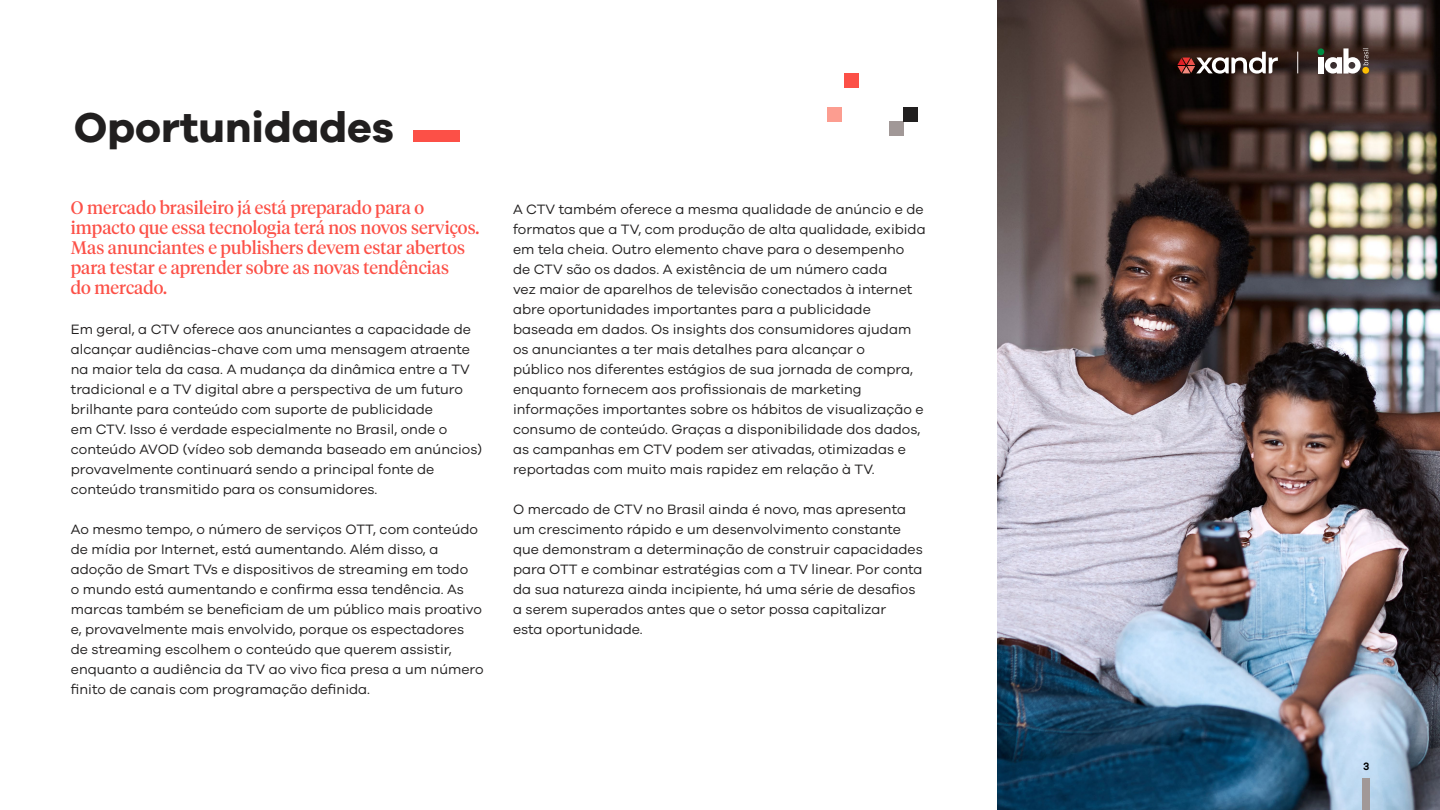
<style>
.page{position:relative;width:1440px;height:810px;background:#fff}
.page>*{position:absolute;margin:0;border:0;box-sizing:border-box;transform-origin:0 0}
.t1{font:700 43px "Galano Grotesque";color:#211f1f}
.t2{font:18px/20px "Tiempos Headline";color:#fc5047}
.t3{font:14px/20px "Galano Grotesque";color:#211f1f}
.t4{font:600 11px "Galano Grotesque";color:#000}
</style>
<div class="page">
<img style="left:998px;top:0;width:442px;height:810px">
<div style="left:413px;top:130px;width:47px;height:12px;background:#fc5047"></div>
<div style="left:890px;top:122px;width:14px;height:14px;background:#a19897"></div>
<div style="left:904px;top:108px;width:14px;height:14px;background:#211f1f"></div>
<div style="left:845px;top:74px;width:14px;height:14px;background:#fc5047"></div>
<div style="left:828px;top:108px;width:14px;height:14px;background:#fc9d90"></div>
<div style="left:1362px;top:778px;width:8px;height:32px;background:#a19897"></div>
<svg style="left:1177px;top:52px;width:101px;height:22px"></svg>
<div style="left:1318px;top:57px;width:5px;height:17px;background:#fff"></div>
<div style="left:1317px;top:48px;width:7px;height:7px;background:#008c43;border-radius:50%"></div>
<svg style="left:1325px;top:48px;width:43px;height:26px"></svg>
<svg style="left:1297px;top:52px;width:1px;height:21px"></svg>
<h1 class="t1" style="left:74px;top:101px;width:322px">Oportunidades</h1>
<p class="t2" style="left:71px;top:196px;width:410px">O mercado brasileiro já está preparado para o impacto que essa tecnologia terá nos novos serviços.<br>Mas anunciantes e publishers devem estar abertos para testar e aprender sobre as novas tendências<br>do mercado.</p>
<p class="t3" style="left:71px;top:319px;width:413px">Em geral, a CTV oferece aos anunciantes a capacidade de alcançar audiências-chave com uma mensagem atraente na maior tela da casa. A mudança da dinâmica entre a TV tradicional e a TV digital abre a perspectiva de um futuro brilhante para conteúdo com suporte de publicidade<br>em CTV. Isso é verdade especialmente no Brasil, onde o conteúdo AVOD (vídeo sob demanda baseado em anúncios) provavelmente continuará sendo a principal fonte de conteúdo transmitido para os consumidores.</p>
<p class="t3" style="left:71px;top:519px;width:414px">Ao mesmo tempo, o número de serviços OTT, com conteúdo de mídia por Internet, está aumentando. Além disso, a adoção de Smart TVs e dispositivos de streaming em todo<br>o mundo está aumentando e confirma essa tendência. As marcas também se beneficiam de um público mais proativo e, provavelmente mais envolvido, porque os espectadores de streaming escolhem o conteúdo que querem assistir, enquanto a audiência da TV ao vivo fica presa a um número finito de canais com programação definida.</p>
<p class="t3" style="left:513px;top:198px;width:414px">A CTV também oferece a mesma qualidade de anúncio e de formatos que a TV, com produção de alta qualidade, exibida em tela cheia. Outro elemento chave para o desempenho<br>de CTV são os dados. A existência de um número cada<br>vez maior de aparelhos de televisão conectados à internet abre oportunidades importantes para a publicidade baseada em dados. Os insights dos consumidores ajudam os anunciantes a ter mais detalhes para alcançar o<br>público nos diferentes estágios de sua jornada de compra, enquanto fornecem aos profissionais de marketing informações importantes sobre os hábitos de visualização e consumo de conteúdo. Graças a disponibilidade dos dados, as campanhas em CTV podem ser ativadas, otimizadas e reportadas com muito mais rapidez em relação à TV.</p>
<p class="t3" style="left:513px;top:498px;width:411px">O mercado de CTV no Brasil ainda é novo, mas apresenta um crescimento rápido e um desenvolvimento constante que demonstram a determinação de construir capacidades para OTT e combinar estratégias com a TV linear. Por conta da sua natureza ainda incipiente, há uma série de desafios a serem superados antes que o setor possa capitalizar<br>esta oportunidade.</p>
<p class="t4" style="left:1363px;top:760px;width:8px">3</p>
</div>
